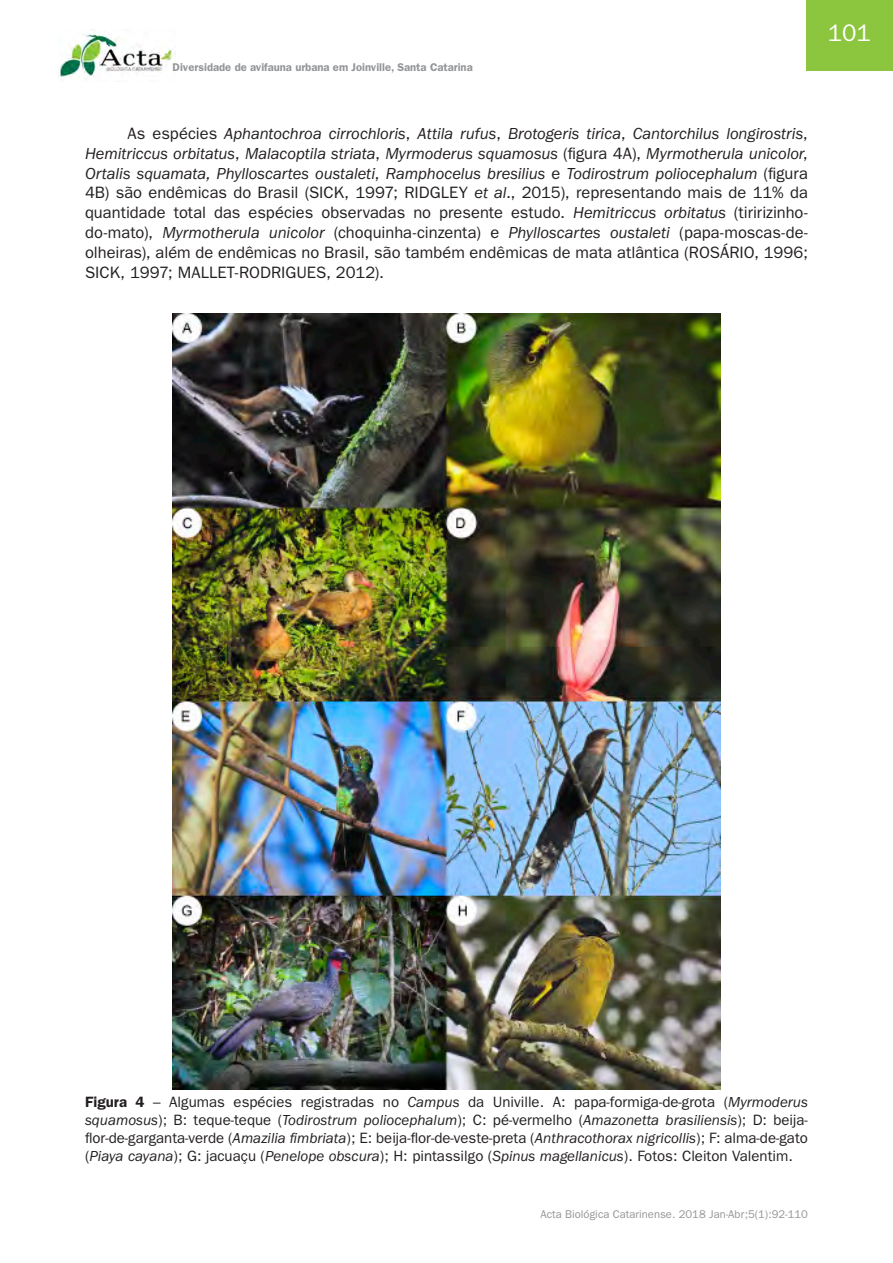
<style>
.page{position:relative;width:893px;height:1263px;background:#fff}
.page>*{position:absolute;margin:0;border:0;box-sizing:border-box;transform-origin:0 0}
.t1{font:24px "ITC Franklin Gothic Std";color:#fff}
.ACTA_texto{font:16.5px/19.8px "ITC Franklin Gothic Std";color:#231f20;text-align:justify}
.ACTA_tabelas_e_figur{font:15px/18px "ITC Franklin Gothic Std";color:#231f20;text-align:justify}
.t2{font:600 11.25px "ITC Franklin Gothic Std";color:#939598}
.t3{font:11.25px "ITC Franklin Gothic Std";color:#939598}
.s1{font-style:italic}
.s2{font-weight:600}
</style>
<div class="page">
<img style="left:59px;top:29px;width:116px;height:53px">
<div style="left:806px;top:0;width:87px;height:71px;background:#8cc63e"></div>
<img style="left:172px;top:313px;width:549px;height:776px">
<p class="t2" style="left:173px;top:60px;width:302px">Diversidade de avifauna urbana em Joinville, Santa Catarina</p>
<p class="ACTA_texto" style="left:85px;top:124px;width:724px;text-indent:43px">As espécies <span class="s1">Aphantochroa cirrochloris</span>, <span class="s1">Attila rufus</span>, <span class="s1">Brotogeris tirica</span>, <span class="s1">Cantorchilus longirostris</span>, <span class="s1">Hemitriccus orbitatus</span>, <span class="s1">Malacoptila striata</span>, <span class="s1">Myrmoderus squamosus</span> (figura 4A), <span class="s1">Myrmotherula unicolor</span>, <span class="s1">Ortalis squamata, Phylloscartes oustaleti</span>, <span class="s1">Ramphocelus bresilius</span> e <span class="s1">Todirostrum poliocephalum</span> (figura 4B) são endêmicas do Brasil (SICK, 1997; RIDGLEY <span class="s1">et al</span>., 2015), representando mais de 11% da quantidade total das espécies observadas no presente estudo. <span class="s1">Hemitriccus orbitatus</span> (tiririzinho&shy;do-mato), <span class="s1">Myrmotherula unicolor</span> (choquinha-cinzenta) e <span class="s1">Phylloscartes oustaleti</span> (papa-moscas-de&shy;olheiras), além de endêmicas no Brasil, são também endêmicas de mata atlântica (ROSÁRIO, 1996; SICK, 1997; MALLET-RODRIGUES, 2012).</p>
<h1 class="t1" style="left:828px;top:19px;width:45px">101</h1>
<p class="ACTA_tabelas_e_figur" style="left:85px;top:1093px;width:724px"><span class="s2">Figura 4</span> – Algumas espécies registradas no <span class="s1">Campus</span> da Univille. A: papa-formiga-de-grota (<span class="s1">Myrmoderus squamosus</span>); B: teque-teque (<span class="s1">Todirostrum poliocephalum</span>); C: pé-vermelho (<span class="s1">Amazonetta brasiliensis</span>); D: beija&shy;flor-de-garganta-verde (<span class="s1">Amazilia fimbriata</span>); E: beija-flor-de-veste-preta (<span class="s1">Anthracothorax nigricollis</span>); F: alma-de-gato (<span class="s1">Piaya cayana</span>); G: jacuaçu (<span class="s1">Penelope obscura</span>); H: pintassilgo (<span class="s1">Spinus magellanicus</span>). Fotos: Cleiton Valentim.</p>
<p class="t3" style="left:540px;top:1207px;width:269px">Acta Biológica Catarinense. 2018 Jan-Abr;5(1):92-110</p>
</div>
